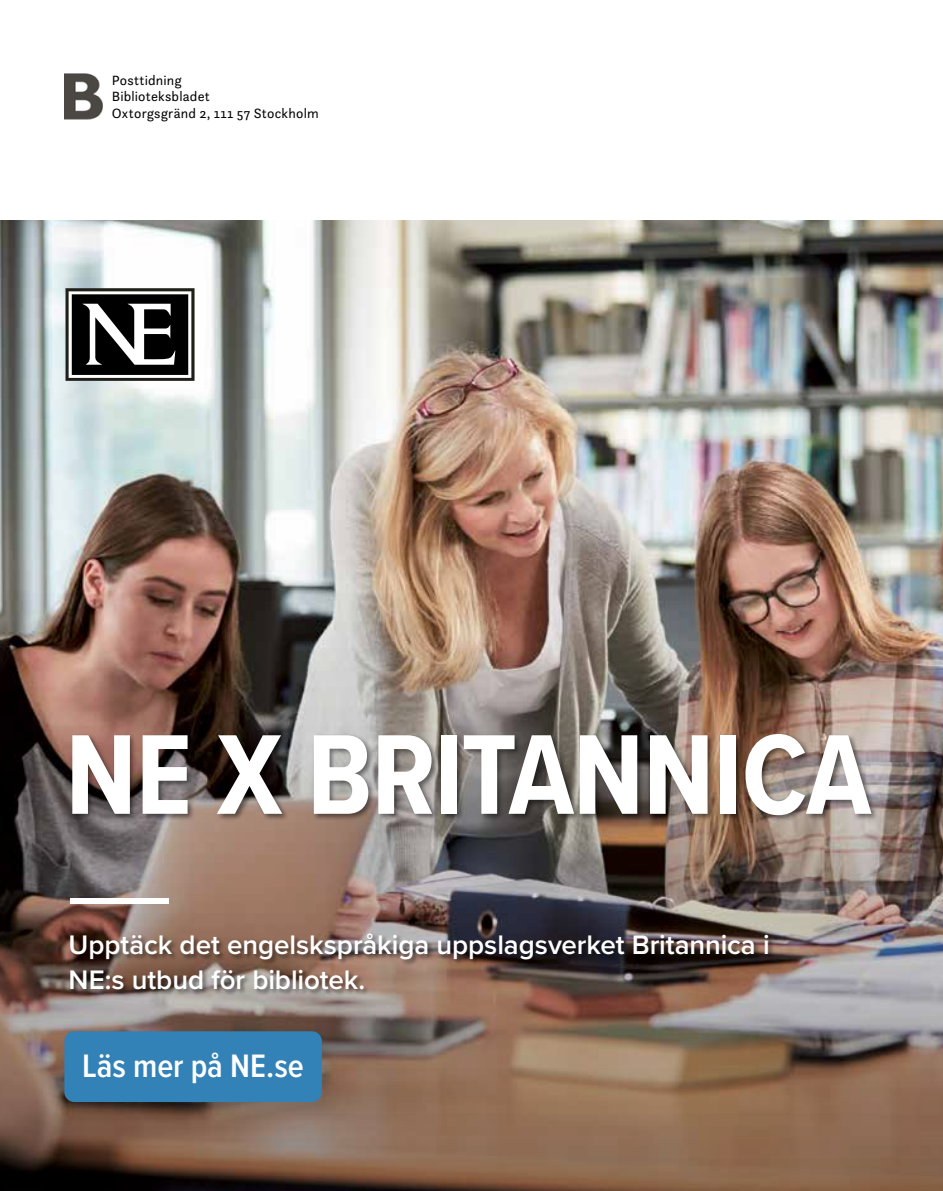
<style>
.page{position:relative;width:943px;height:1191px;background:#fff}
.page>*{position:absolute;margin:0;border:0;box-sizing:border-box;transform-origin:0 0}
.t1{font:700 117.77px "Proxima Nova Cond";letter-spacing:-.01em;color:#fff}
.t2{font:600 33.6px "Proxima Nova Cond";letter-spacing:-.005em;color:#fff}
.t3{font:600 27.82px/34.6px "Proxima Nova";letter-spacing:-.005em;color:#fff}
.t4{font:14px/16.8px "Questa Sans";letter-spacing:.015em;color:#000}
</style>
<div class="page">
<img style="left:0;top:221px;width:943px;height:372px">
<img style="left:0;top:593px;width:943px;height:598px">
<div style="left:69px;top:932px;width:705px;height:63px;background:#000;opacity:.5"></div>
<div style="left:70px;top:897px;width:99px;height:6px;background:#fff"></div>
<svg style="left:65px;top:288px;width:129px;height:93px"></svg>
<div style="left:71px;top:732px;width:807px;height:90px;background:#000;opacity:.48"></div>
<div style="left:50px;top:1017px;width:291px;height:104px;background:#2f3c46;opacity:.23"></div>
<div style="left:64px;top:1031px;width:258px;height:71px;background:#3281b7;border-radius:10px"></div>
<img style="left:64px;top:73px;width:39px;height:47px">
<p class="t4" style="left:112px;top:71px;width:208px">Posttidning<br>Biblioteksbladet<br>Oxtorgsgränd 2, 111 57 Stockholm</p>
<h1 class="t1" style="left:65px;top:688px;width:807px">NE X BRITANNICA</h1>
<p class="t3" style="left:68px;top:926px;width:702px">Upptäck det engelskspråkiga uppslagsverket Britannica i<br>NE:s utbud för bibliotek.</p>
<p class="t2" style="left:82px;top:1041px;width:223px">Läs mer på NE.se</p>
</div>
